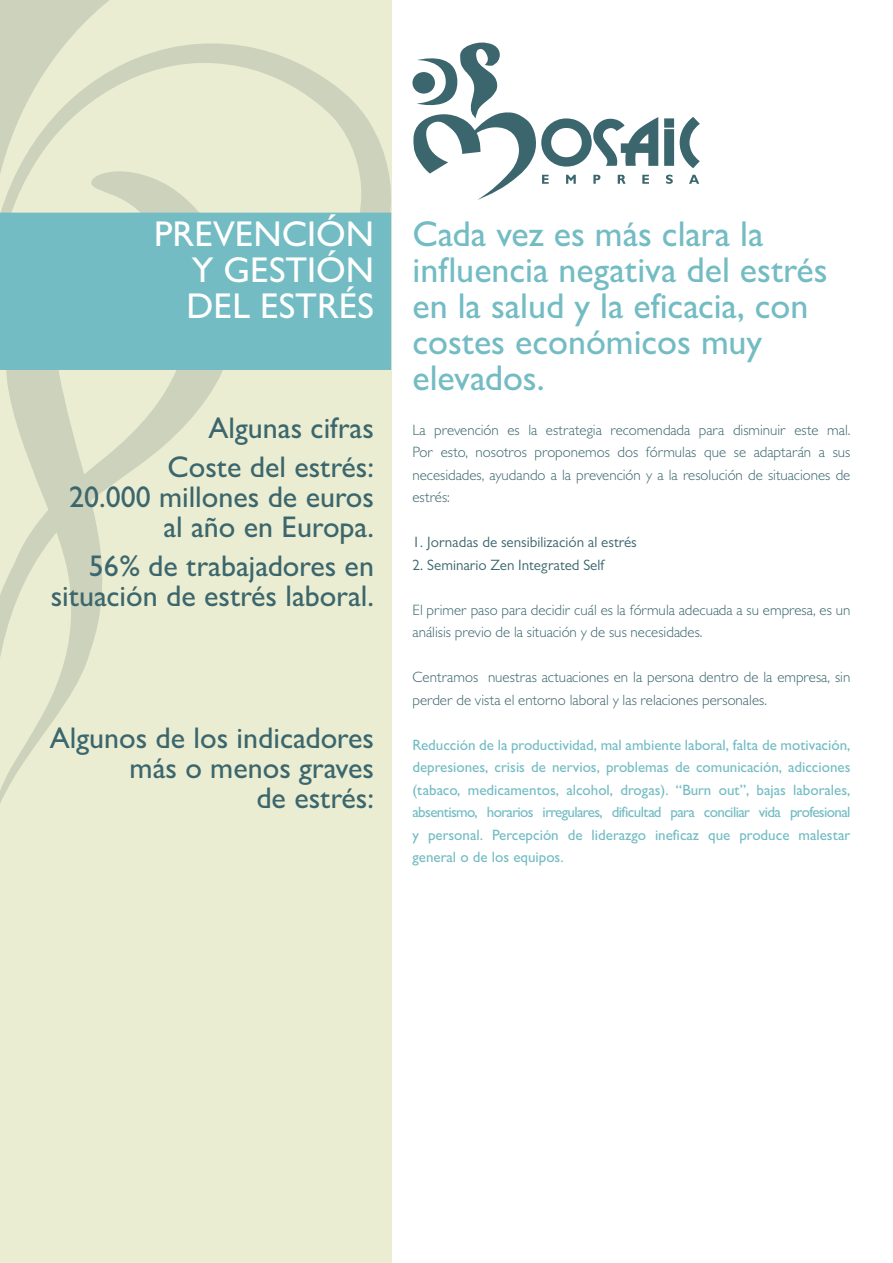
<style>
.page{position:relative;width:893px;height:1263px;background:#fff}
.page>*{position:absolute;margin:0;border:0;box-sizing:border-box;transform-origin:0 0}
.t1{font:500 36px/36px "Gill Sans MT Std";color:#73bcc3}
.t2{font:500 36px/36px "Gill Sans MT Std";color:#fff;text-align:justify}
.t3{font:500 30px/30px "Gill Sans MT Std";color:#3b666d;text-align:right}
.t4{font:300 15px/22.5px "Gill Sans MT Std";color:#3b666d}
.t5{font:500 15px/22.5px "Gill Sans MT Std";color:#73bcc3;text-align:justify}
.t6{font:15px "Gill Sans MT Std";color:#3b666d}
</style>
<div class="page">
<div style="left:0;top:0;width:391px;height:1263px;background:#eaedd1"></div>
<svg style="left:0;top:0;width:109px;height:39px;fill:#ccd2bb"></svg>
<svg style="left:0;top:613px;width:100px;height:190px"></svg>
<svg style="left:0;top:39px;width:392px;height:574px"></svg>
<div style="left:0;top:213px;width:391px;height:157px;background:#73bcc3"></div>
<svg style="left:412px;top:42px;width:288px;height:158px"></svg>
<svg style="left:542px;top:175px;width:157px;height:9px"></svg>
<h1 class="t2" style="left:187px;top:215px;width:189px;text-indent:-32px">Prevención y gestión del estrés</h1>
<h2 class="t3" style="left:168px;top:408px;width:208px;line-height:39px">Algunas cifras<br>Coste del estrés:</h2>
<h2 class="t3" style="left:69px;top:481px;width:306px">20.000 millones de euros al año en Europa.</h2>
<h2 class="t3" style="left:51px;top:550px;width:325px">56% de trabajadores en situación de estrés laboral.</h2>
<h2 class="t3" style="left:50px;top:723px;width:326px">Algunos de los indicadores más o menos graves<br>de estrés:</h2>
<h1 class="t1" style="left:412px;top:215px;width:417px">Cada vez es más clara la influencia negativa del estrés en la salud y la eficacia, con costes económicos muy elevados.</h1>
<p class="t4" style="left:412px;top:418px;width:439px;text-align:justify">La prevención es la estrategia recomendada para disminuir este mal.<br>Por esto, nosotros proponemos dos fórmulas que se adaptarán a sus necesidades, ayudando a la prevención y a la resolución de situaciones de estrés:</p>
<p class="t6" style="left:412px;top:533px;width:226px">1. Jornadas de sensibilización al estrés</p>
<p class="t6" style="left:412px;top:556px;width:193px">2. Seminario Zen Integrated Self</p>
<p class="t4" style="left:412px;top:598px;width:439px">El primer paso para decidir cuál es la fórmula adecuada a su empresa, es un análisis previo de la situación y de sus necesidades.</p>
<p class="t4" style="left:412px;top:666px;width:439px">Centramos nuestras actuaciones en la persona dentro de la empresa, sin perder de vista el entorno laboral y las relaciones personales.</p>
<p class="t5" style="left:412px;top:733px;width:439px">Reducción de la productividad, mal ambiente laboral, falta de motivación, depresiones, crisis de nervios, problemas de comunicación, adicciones (tabaco, medicamentos, alcohol, drogas). “Burn out”, bajas laborales, absentismo, horarios irregulares, dificultad para conciliar vida profesional y personal. Percepción de liderazgo ineficaz que produce malestar general o de los equipos.</p>
</div>
